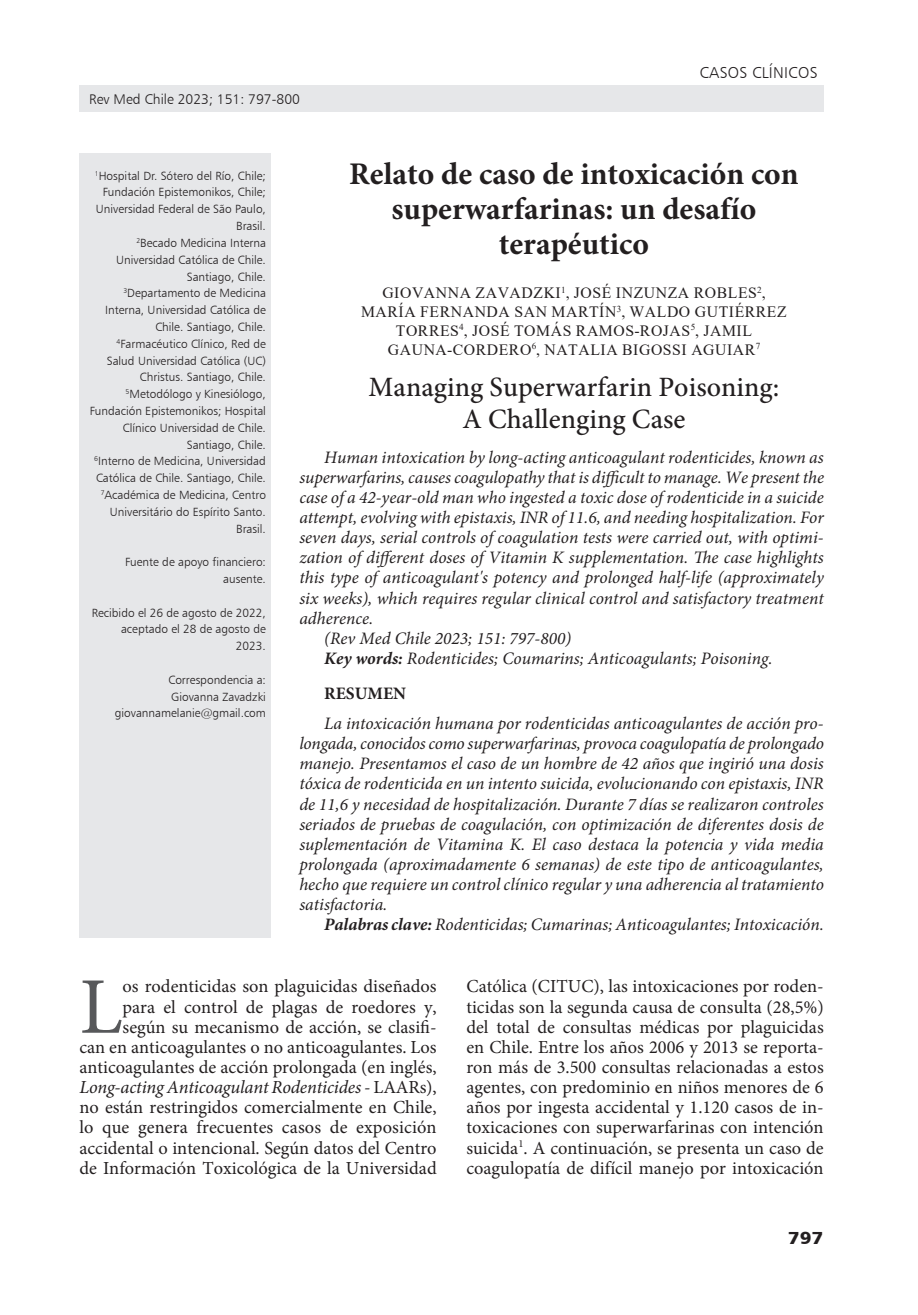
<style>
.page{position:relative;width:918px;height:1315px;background:#fff}
.page>*{position:absolute;margin:0;border:0;box-sizing:border-box;transform-origin:0 0}
.MT_TEXTO{font:80.33px "Minion Pro";color:#57585a}
.MT_AUTOR{font:700 31.5px "Minion Pro";color:#231f20}
.MT_AUTOR-2{font:500 28px "Minion Pro";color:#231f20}
.MT_TEXTO-2{font:18.38px/20.1px "Minion Pro";color:#231f20;text-align:right}
.MT_AUTOR-3{font:italic 17.5px/20.1px "Minion Pro";color:#231f20;text-align:justify}
.MT_AUTOR-4{font:700 17.5px "Minion Pro";color:#231f20}
.t1{font:17.5px "Humanist 777 BT Black B";color:#231f20;scale:1.1 1}
.MT_AUTOR-5{font:15.75px "Times New Roman";letter-spacing:.035em;color:#231f20}
.t2{font:15.75px "Humanist 777 BT Light B";letter-spacing:.02em;color:#231f20}
._6cabezal{font:14px "Humanist 777 BT Light B";color:#231f20}
.MT_RECUADRO{font:11.9px/16.8px "Humanist 777 BT Light B";color:#231f20;text-align:right}
.s1{font-weight:700}
.s2{font-style:italic}
</style>
<div class="page">
<div style="left:79px;top:85px;width:744px;height:26px;background:#e6e7e9"></div>
<div style="left:79px;top:154px;width:192px;height:784px;background:#e6e7e9"></div>
<p class="_6cabezal" style="left:89px;top:90px;width:212px">Rev Med Chile 2023; 151: 797-800</p>
<p class="t2" style="left:699px;top:63px;width:119px">CASOS CLÍNICOS</p>
<p class="MT_RECUADRO" style="left:95px;top:167px;width:173px"><sup>1</sup>Hospital Dr. Sótero del Río, Chile;<br>Fundación Epistemonikos, Chile;<br>Universidad Federal de São Paulo,<br>Brasil.</p>
<p class="MT_RECUADRO" style="left:116px;top:234px;width:151px"><sup>2</sup>Becado Medicina Interna<br>Universidad Católica de Chile.<br>Santiago, Chile.</p>
<p class="MT_RECUADRO" style="left:105px;top:285px;width:162px"><sup>3</sup>Departamento de Medicina<br>Interna, Universidad Católica de<br>Chile. Santiago, Chile.</p>
<p class="MT_RECUADRO" style="left:107px;top:335px;width:161px"><sup>4</sup>Farmacéutico Clínico, Red de<br>Salud Universidad Católica (UC)<br>Christus. Santiago, Chile.</p>
<p class="MT_RECUADRO" style="left:90px;top:385px;width:178px"><sup>5</sup>Metodólogo y Kinesiólogo,<br>Fundación Epistemonikos; Hospital<br>Clínico Universidad de Chile.<br>Santiago, Chile.</p>
<p class="MT_RECUADRO" style="left:94px;top:453px;width:173px;text-align:left"><sup>6</sup>Interno de Medicina, Universidad<br>Católica de Chile. Santiago, Chile.</p>
<p class="MT_RECUADRO" style="left:101px;top:486px;width:167px"><sup>7</sup>Académica de Medicina, Centro<br>Universitário do Espírito Santo.<br>Brasil.</p>
<p class="MT_RECUADRO" style="left:125px;top:553px;width:142px">Fuente de apoyo financiero: ausente.</p>
<p class="MT_RECUADRO" style="left:92px;top:604px;width:176px">Recibido el 26 de agosto de 2022,</p>
<p class="MT_RECUADRO" style="left:121px;top:621px;width:146px">aceptado el 28 de agosto de<br>2023.</p>
<p class="MT_RECUADRO" style="left:168px;top:671px;width:99px">Correspondencia a:</p>
<p class="MT_RECUADRO" style="left:171px;top:688px;width:96px">Giovanna Zavadzki</p>
<p class="MT_RECUADRO" style="left:115px;top:705px;width:153px">giovannamelanie@gmail.com</p>
<p class="MT_AUTOR" style="left:349px;top:152px;width:451px">Relato de caso de intoxicación con</p>
<p class="MT_AUTOR" style="left:391px;top:187px;width:366px">superwarfarinas: un desafío</p>
<p class="MT_AUTOR" style="left:499px;top:222px;width:152px">terapéutico</p>
<p class="MT_AUTOR-5" style="left:382px;top:281px;width:385px">GIOVANNA ZAVADZKI<sup>1</sup>, JOSÉ INZUNZA ROBLES<sup>2</sup>,</p>
<p class="MT_AUTOR-5" style="left:361px;top:300px;width:427px">MARÍA FERNANDA SAN MARTÍN<sup>3</sup>, WALDO GUTIÉRREZ</p>
<p class="MT_AUTOR-5" style="left:396px;top:319px;width:358px">TORRES<sup>4</sup>, JOSÉ TOMÁS RAMOS-ROJAS<sup>5</sup>, JAMIL</p>
<p class="MT_AUTOR-5" style="left:388px;top:338px;width:374px">GAUNA-CORDERO<sup>6</sup>, NATALIA BIGOSSI AGUIAR<sup>7</sup></p>
<p class="MT_AUTOR-2" style="left:369px;top:368px;width:412px">Managing Superwarfarin Poisoning:</p>
<p class="MT_AUTOR-2" style="left:462px;top:400px;width:224px">A Challenging Case</p>
<p class="MT_AUTOR-3" style="left:299px;top:447px;width:526px;text-indent:25px">Human intoxication by long-acting anticoagulant rodenticides, known as superwarfarins, causes coagulopathy that is difficult to manage. We present the case of a 42-year-old man who ingested a toxic dose of rodenticide in a suicide attempt, evolving with epistaxis, INR of 11.6, and needing hospitalization. For seven days, serial controls of coagulation tests were carried out, with optimi&shy;zation of different doses of Vitamin K supplementation. The case highlights this type of anticoagulant's potency and prolonged half-life (approximately six weeks), which requires regular clinical control and satisfactory treatment adherence.</p>
<p class="MT_AUTOR-3" style="left:324px;top:628px;width:249px">(Rev Med Chile 2023; 151: 797-800)</p>
<p class="MT_AUTOR-3" style="left:324px;top:648px;width:450px"><span class="s1">Key words:</span> Rodenticides; Coumarins; Anticoagulants; Poisoning.</p>
<p class="MT_AUTOR-4" style="left:324px;top:681px;width:83px">RESUMEN</p>
<p class="MT_AUTOR-3" style="left:299px;top:713px;width:526px;text-indent:25px">La intoxicación humana por rodenticidas anticoagulantes de acción pro&shy;longada, conocidos como superwarfarinas, provoca coagulopatía de prolongado manejo. Presentamos el caso de un hombre de 42 años que ingirió una dosis tóxica de rodenticida en un intento suicida, evolucionando con epistaxis, INR de 11,6 y necesidad de hospitalización. Durante 7 días se realizaron controles seriados de pruebas de coagulación, con optimización de diferentes dosis de suplementación de Vitamina K. El caso destaca la potencia y vida media prolongada (aproximadamente 6 semanas) de este tipo de anticoagulantes, hecho que requiere un control clínico regular y una adherencia al tratamiento satisfactoria.</p>
<p class="MT_AUTOR-3" style="left:324px;top:914px;width:501px"><span class="s1">Palabras clave:</span> Rodenticidas; Cumarinas; Anticoagulantes; Intoxicación.</p>
<p class="MT_TEXTO-2" style="left:79px;top:976px;width:359px">os rodenticidas son plaguicidas diseñados<br>para el control de plagas de roedores y, según su mecanismo de acción, se clasifi-<br>can en anticoagulantes o no anticoagulantes. Los anticoagulantes de acción prolongada (en inglés, <span class="s2">Long-acting Anticoagulant Rodenticides</span> - LAARs), no están restringidos comercialmente en Chile, lo que genera frecuentes casos de exposición accidental o intencional. Según datos del Centro de Información Toxicológica de la Universidad</p>
<p class="MT_TEXTO-2" style="left:466px;top:976px;width:359px;text-align:justify">Católica (CITUC), las intoxicaciones por roden&shy;ticidas son la segunda causa de consulta (28,5%) del total de consultas médicas por plaguicidas en Chile. Entre los años 2006 y 2013 se reporta&shy;ron más de 3.500 consultas relacionadas a estos agentes, con predominio en niños menores de 6 años por ingesta accidental y 1.120 casos de in&shy;toxicaciones con superwarfarinas con intención suicida<sup>1</sup>. A continuación, se presenta un caso de coagulopatía de difícil manejo por intoxicación</p>
<p class="MT_TEXTO" style="left:79px;top:953px;width:45px">L</p>
<p class="t1" style="left:788px;top:1226px;width:34px">797</p>
</div>
